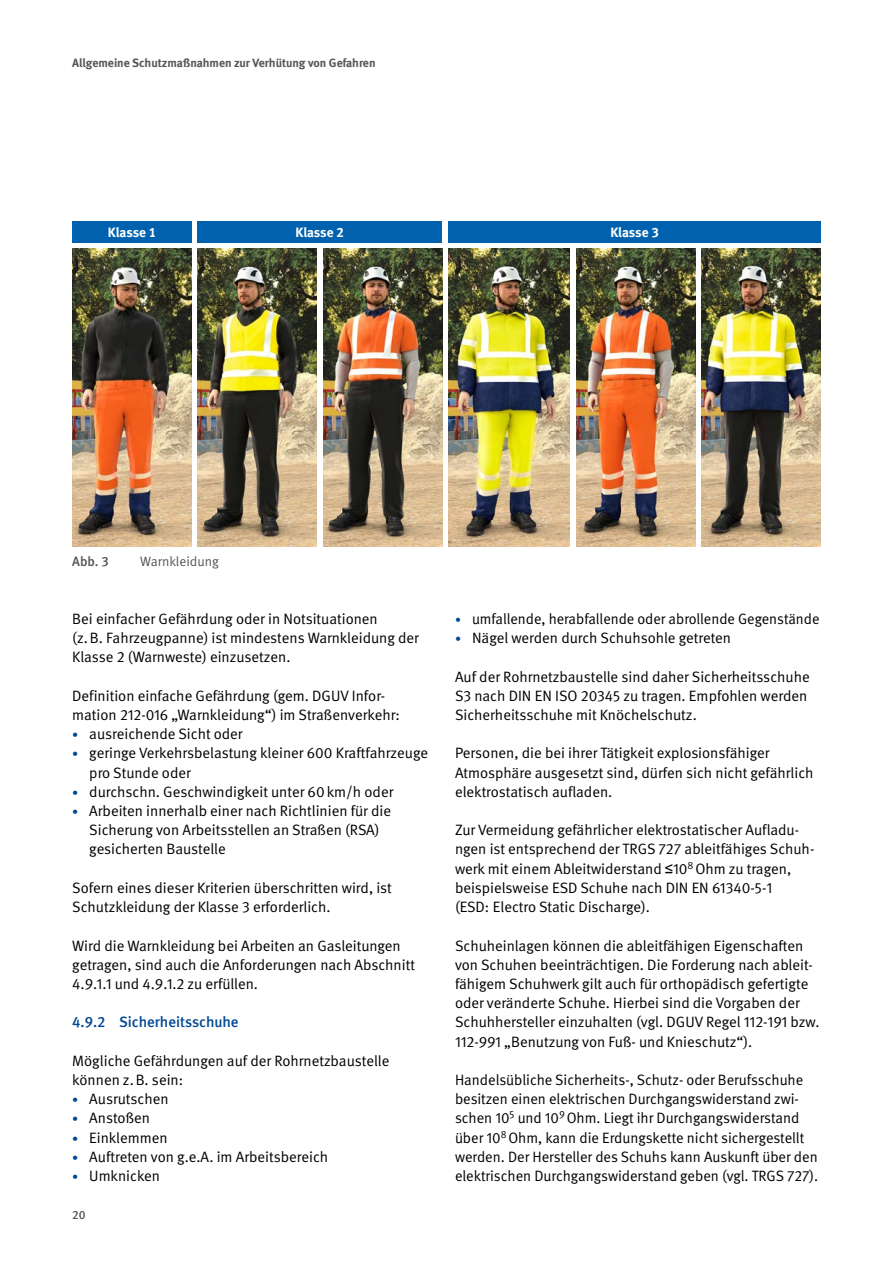
<style>
.page{position:relative;width:893px;height:1263px;background:#fff}
.page>*{position:absolute;margin:0;border:0;box-sizing:border-box;transform-origin:0 0}
.Fließtext_FT_Abstand_nach{font:15px/19.2px "DGUV Meta";color:#000}
.Fließtext_FT_Abstand_vor{font:15px/19.2px "DGUV Meta";color:#000}
.Fließtext_FT_Abstand_vor_und_nach{font:15px/19.2px "DGUV Meta";color:#000}
.Überschriften_H3{font:500 15px "DGUV Meta";color:#004893}
.Tabellen_und_Graphen_TI_zentriert{font:700 13.5px "DGUV Meta";letter-spacing:-.005em;color:#fff}
.t1{font:13.5px "DGUV Meta";color:#565655}
.t2{font:500 13.5px "DGUV Meta";color:#565655}
.t3{font:700 12px "DGUV Meta";color:#565655}
.t4{font:500 12px "DGUV Meta";color:#565655}
.s1{font-size:12px;color:#004893}
.s2{font-family:"Arial"}
</style>
<div class="page">
<img style="left:72px;top:248px;width:119px;height:299px">
<img style="left:198px;top:248px;width:119px;height:299px">
<img style="left:323px;top:248px;width:119px;height:299px">
<img style="left:576px;top:248px;width:119px;height:299px">
<img style="left:449px;top:248px;width:121px;height:299px">
<div style="left:73px;top:221px;width:119px;height:22px;background:#0062ae"></div>
<div style="left:198px;top:221px;width:244px;height:22px;background:#0062ae"></div>
<div style="left:449px;top:221px;width:372px;height:22px;background:#0062ae"></div>
<img style="left:702px;top:248px;width:119px;height:299px">
<svg style="left:472px;top:284px;width:4px;height:6px"></svg>
<p class="t3" style="left:72px;top:56px;width:305px">Allgemeine Schutzmaßnahmen zur Verhütung von Gefahren</p>
<p class="Tabellen_und_Graphen_TI_zentriert" style="left:108px;top:224px;width:50px">Klasse 1</p>
<p class="Tabellen_und_Graphen_TI_zentriert" style="left:295px;top:224px;width:50px">Klasse 2</p>
<p class="Tabellen_und_Graphen_TI_zentriert" style="left:610px;top:224px;width:50px">Klasse 3</p>
<p class="t2" style="left:72px;top:554px;width:38px">Abb. 3</p>
<p class="t1" style="left:140px;top:554px;width:80px">Warnkleidung</p>
<p class="Fließtext_FT_Abstand_nach" style="left:72px;top:610px;width:348px">Bei einfacher Gefährdung oder in Notsituationen<br>(z.B. Fahrzeugpanne) ist mindestens Warnkleidung der<br>Klasse 2 (Warnweste) einzusetzen.</p>
<p class="Fließtext_FT_Abstand_vor" style="left:72px;top:686px;width:329px">Definition einfache Gefährdung (gem. DGUV Infor&shy;mation 212-016 „Warnkleidung“) im Straßenverkehr:</p>
<p class="Fließtext_FT_Abstand_nach" style="left:72px;top:725px;width:172px"><span class="s1">•</span> ausreichende Sicht oder</p>
<p class="Fließtext_FT_Abstand_nach" style="left:89px;top:744px;width:340px;text-indent:-17px"><span class="s1">•</span> geringe Verkehrsbelastung kleiner 600 Kraftfahrzeuge pro Stunde oder</p>
<p class="Fließtext_FT_Abstand_nach" style="left:72px;top:782px;width:323px"><span class="s1">•</span> durchschn. Geschwindigkeit unter 60km/h oder</p>
<p class="Fließtext_FT_Abstand_nach" style="left:89px;top:802px;width:303px;text-indent:-17px"><span class="s1">•</span> Arbeiten innerhalb einer nach Richtlinien für die<br>Sicherung von Arbeitsstellen an Straßen (RSA) gesicherten Baustelle</p>
<p class="Fließtext_FT_Abstand_vor" style="left:72px;top:878px;width:321px">Sofern eines dieser Kriterien überschritten wird, ist<br>Schutzkleidung der Klasse 3 erforderlich.</p>
<p class="Fließtext_FT_Abstand_vor" style="left:72px;top:936px;width:344px">Wird die Warnkleidung bei Arbeiten an Gasleitungen getragen, sind auch die Anforderungen nach Abschnitt<br>4.9.1.1 und 4.9.1.2 zu erfüllen.</p>
<h3 class="Überschriften_H3" style="left:72px;top:1013px;width:168px">4.9.2 Sicherheitsschuhe</h3>
<p class="Fließtext_FT_Abstand_vor" style="left:72px;top:1051px;width:319px">Mögliche Gefährdungen auf der Rohrnetzbaustelle können z.B. sein:</p>
<p class="Fließtext_FT_Abstand_nach" style="left:72px;top:1090px;width:98px"><span class="s1">•</span> Ausrutschen</p>
<p class="Fließtext_FT_Abstand_nach" style="left:72px;top:1109px;width:79px"><span class="s1">•</span> Anstoßen</p>
<p class="Fließtext_FT_Abstand_nach" style="left:72px;top:1128px;width:97px"><span class="s1">•</span> Einklemmen</p>
<p class="Fließtext_FT_Abstand_nach" style="left:72px;top:1147px;width:257px"><span class="s1">•</span> Auftreten von g.e.A. im Arbeitsbereich</p>
<p class="Fließtext_FT_Abstand_nach" style="left:72px;top:1166px;width:89px"><span class="s1">•</span> Umknicken</p>
<p class="t4" style="left:72px;top:1208px;width:15px">20</p>
<p class="Fließtext_FT_Abstand_nach" style="left:455px;top:610px;width:366px"><span class="s1">•</span> umfallende, herabfallende oder abrollende Gegenstände</p>
<p class="Fließtext_FT_Abstand_nach" style="left:455px;top:629px;width:278px"><span class="s1">•</span> Nägel werden durch Schuhsohle getreten</p>
<p class="Fließtext_FT_Abstand_vor_und_nach" style="left:455px;top:667px;width:356px">Auf der Rohrnetzbaustelle sind daher Sicherheitsschuhe<br>S3 nach DIN EN ISO 20345 zu tragen. Empfohlen werden<br>Sicherheitsschuhe mit Knöchelschutz.</p>
<p class="Fließtext_FT_Abstand_vor" style="left:455px;top:744px;width:360px">Personen, die bei ihrer Tätigkeit explosionsfähiger<br>Atmosphäre ausgesetzt sind, dürfen sich nicht gefährlich elektrostatisch aufladen.</p>
<p class="Fließtext_FT_Abstand_vor" style="left:455px;top:821px;width:361px">Zur Vermeidung gefährlicher elektrostatischer Aufladu&shy;ngen ist entsprechend der TRGS 727 ableitfähiges Schuh&shy;werk mit einem Ableitwiderstand <span class="s2">≤</span>10<sup>8</sup> Ohm zu tragen, beispielsweise ESD Schuhe nach DIN EN 61340-5-1<br>(ESD: Electro Static Discharge).</p>
<p class="Fließtext_FT_Abstand_vor_und_nach" style="left:455px;top:936px;width:366px">Schuheinlagen können die ableitfähigen Eigenschaften von Schuhen beeinträchtigen. Die Forderung nach ableit&shy;fähigem Schuhwerk gilt auch für orthopädisch gefertigte oder veränderte Schuhe. Hierbei sind die Vorgaben der Schuhhersteller einzuhalten (vgl. DGUV Regel 112-191 bzw.<br>112-991 „Benutzung von Fuß- und Knieschutz“).</p>
<p class="Fließtext_FT_Abstand_nach" style="left:455px;top:1070px;width:365px">Handelsübliche Sicherheits-, Schutz- oder Berufsschuhe besitzen einen elektrischen Durchgangswiderstand zwi&shy;schen 10<sup>5</sup> und 10<sup>9</sup> Ohm. Liegt ihr Durchgangswiderstand über 10<sup>8</sup> Ohm, kann die Erdungskette nicht sichergestellt werden. Der Hersteller des Schuhs kann Auskunft über den elektrischen Durchgangswiderstand geben (vgl. TRGS 727).</p>
</div>
